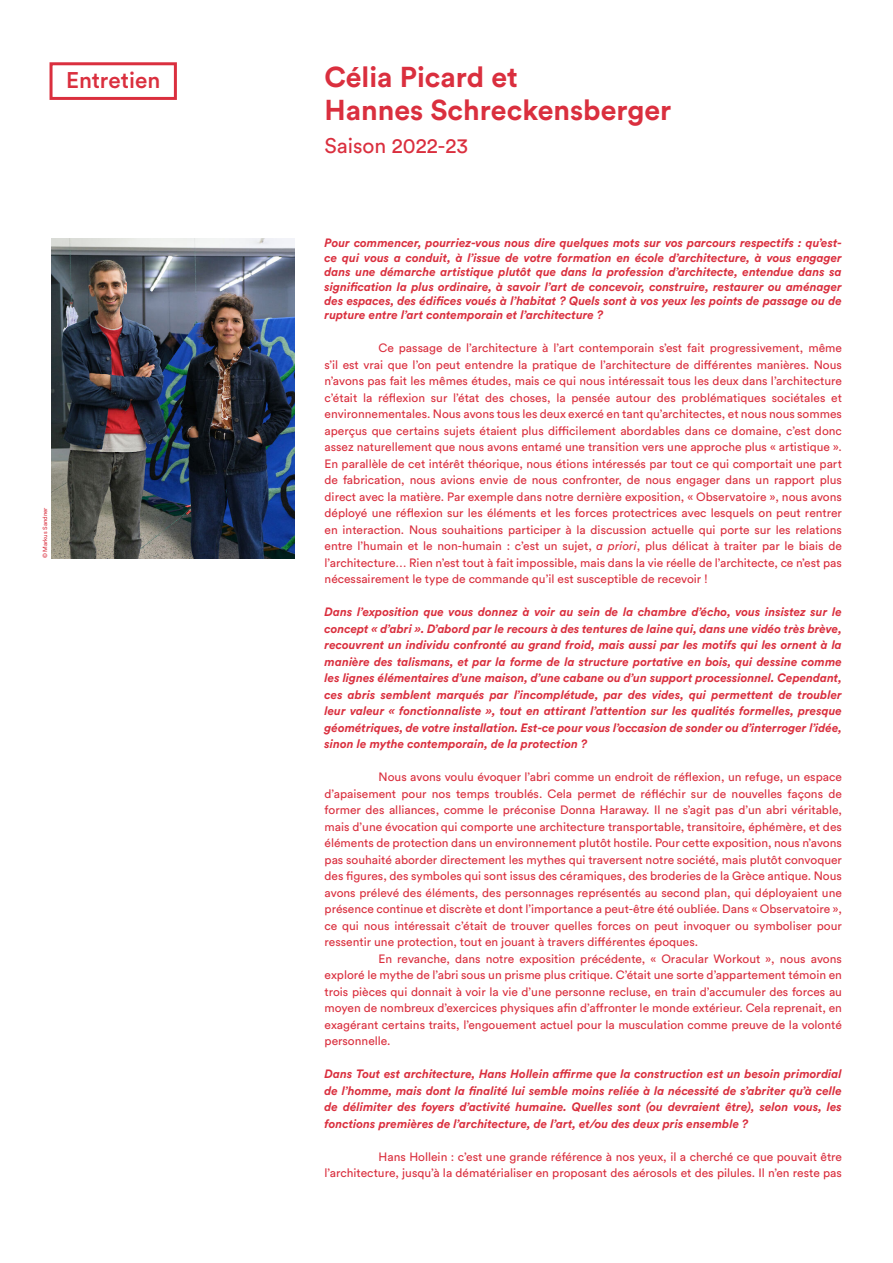
<style>
.page{position:relative;width:893px;height:1263px;background:#fff}
.page>*{position:absolute;margin:0;border:0;box-sizing:border-box;transform-origin:0 0}
.t1{font:700 28.5px "Circular Std";color:#da2f3e}
.t2{font:500 22.5px "Circular Std";color:#da2f3e}
.t3{font:21px "Circular Std";color:#da2f3e}
.t4{font:12px/16.5px "Circular Std";color:#da2f3e;text-align:justify}
.t5{font:italic 700 12px/16.5px "Circular Std";color:#da2f3e;text-align:justify}
.t6{font:6px "Circular Std";color:#da2f3e}
.s1{font-style:italic}
</style>
<div class="page">
<img style="left:51px;top:239px;width:244px;height:319px">
<div style="left:50px;top:62px;width:127px;height:38px;border:3px solid #da2f3e"></div>
<p class="t2" style="left:66px;top:66px;width:96px">Entretien</p>
<p class="t6" style="left:41px;top:558px;width:52px;rotate:-90deg">© Markus Sandner</p>
<p class="t1" style="left:325px;top:58px;width:195px">Célia Picard et</p>
<p class="t1" style="left:325px;top:91px;width:348px">Hannes Schreckensberger</p>
<p class="t3" style="left:325px;top:133px;width:145px">Saison 2022-23</p>
<p class="t5" style="left:325px;top:236px;width:519px;line-height:14.4px">Pour commencer, pourriez-vous nous dire quelques mots sur vos parcours respectifs : qu’est&shy;ce qui vous a conduit, à l’issue de votre formation en école d’architecture, à vous engager dans une démarche artistique plutôt que dans la profession d’architecte, entendue dans sa signification la plus ordinaire, à savoir l’art de concevoir, construire, restaurer ou aménager des espaces, des édifices voués à l’habitat ? Quels sont à vos yeux les points de passage ou de rupture entre l’art contemporain et l’architecture ?</p>
<p class="t4" style="left:325px;top:340px;width:519px;text-indent:54px">Ce passage de l’architecture à l’art contemporain s’est fait progressivement, même s’il est vrai que l’on peut entendre la pratique de l’architecture de différentes manières. Nous n’avons pas fait les mêmes études, mais ce qui nous intéressait tous les deux dans l’architecture c’était la réflexion sur l’état des choses, la pensée autour des problématiques sociétales et environnementales. Nous avons tous les deux exercé en tant qu’architectes, et nous nous sommes aperçus que certains sujets étaient plus difficilement abordables dans ce domaine, c’est donc assez naturellement que nous avons entamé une transition vers une approche plus « artistique ».<br>En parallèle de cet intérêt théorique, nous étions intéressés par tout ce qui comportait une part de fabrication, nous avions envie de nous confronter, de nous engager dans un rapport plus direct avec la matière. Par exemple dans notre dernière exposition, « Observatoire », nous avons déployé une réflexion sur les éléments et les forces protectrices avec lesquels on peut rentrer en interaction. Nous souhaitions participer à la discussion actuelle qui porte sur les relations entre l’humain et le non-humain : c’est un sujet, <span class="s1">a priori</span>, plus délicat à traiter par le biais de l’architecture… Rien n’est tout à fait impossible, mais dans la vie réelle de l’architecte, ce n’est pas nécessairement le type de commande qu’il est susceptible de recevoir !</p>
<p class="t5" style="left:325px;top:604px;width:519px">Dans l’exposition que vous donnez à voir au sein de la chambre d’écho, vous insistez sur le concept « d’abri ». D’abord par le recours à des tentures de laine qui, dans une vidéo très brève, recouvrent un individu confronté au grand froid, mais aussi par les motifs qui les ornent à la manière des talismans, et par la forme de la structure portative en bois, qui dessine comme les lignes élémentaires d’une maison, d’une cabane ou d’un support processionnel. Cependant, ces abris semblent marqués par l’incomplétude, par des vides, qui permettent de troubler leur valeur « fonctionnaliste », tout en attirant l’attention sur les qualités formelles, presque géométriques, de votre installation. Est-ce pour vous l’occasion de sonder ou d’interroger l’idée, sinon le mythe contemporain, de la protection ?</p>
<p class="t4" style="left:325px;top:769px;width:519px;text-indent:54px">Nous avons voulu évoquer l’abri comme un endroit de réflexion, un refuge, un espace d’apaisement pour nos temps troublés. Cela permet de réfléchir sur de nouvelles façons de former des alliances, comme le préconise Donna Haraway. Il ne s’agit pas d’un abri véritable, mais d’une évocation qui comporte une architecture transportable, transitoire, éphémère, et des éléments de protection dans un environnement plutôt hostile. Pour cette exposition, nous n’avons pas souhaité aborder directement les mythes qui traversent notre société, mais plutôt convoquer des figures, des symboles qui sont issus des céramiques, des broderies de la Grèce antique. Nous avons prélevé des éléments, des personnages représentés au second plan, qui déployaient une présence continue et discrète et dont l’importance a peut-être été oubliée. Dans « Observatoire », ce qui nous intéressait c’était de trouver quelles forces on peut invoquer ou symboliser pour ressentir une protection, tout en jouant à travers différentes époques.</p>
<p class="t4" style="left:325px;top:950px;width:519px;text-indent:54px">En revanche, dans notre exposition précédente, « Oracular Workout », nous avons exploré le mythe de l’abri sous un prisme plus critique. C’était une sorte d’appartement témoin en trois pièces qui donnait à voir la vie d’une personne recluse, en train d’accumuler des forces au moyen de nombreux d’exercices physiques afin d’affronter le monde extérieur. Cela reprenait, en exagérant certains traits, l’engouement actuel pour la musculation comme preuve de la volonté personnelle.</p>
<p class="t5" style="left:325px;top:1066px;width:519px">Dans Tout est architecture, Hans Hollein affirme que la construction est un besoin primordial de l’homme, mais dont la finalité lui semble moins reliée à la nécessité de s’abriter qu’à celle de délimiter des foyers d’activité humaine. Quelles sont (ou devraient être), selon vous, les fonctions premières de l’architecture, de l’art, et/ou des deux pris ensemble ?</p>
<p class="t4" style="left:325px;top:1148px;width:519px;text-align:right">Hans Hollein : c’est une grande référence à nos yeux, il a cherché ce que pouvait être l’architecture, jusqu’à la dématérialiser en proposant des aérosols et des pilules. Il n’en reste pas</p>
</div>
